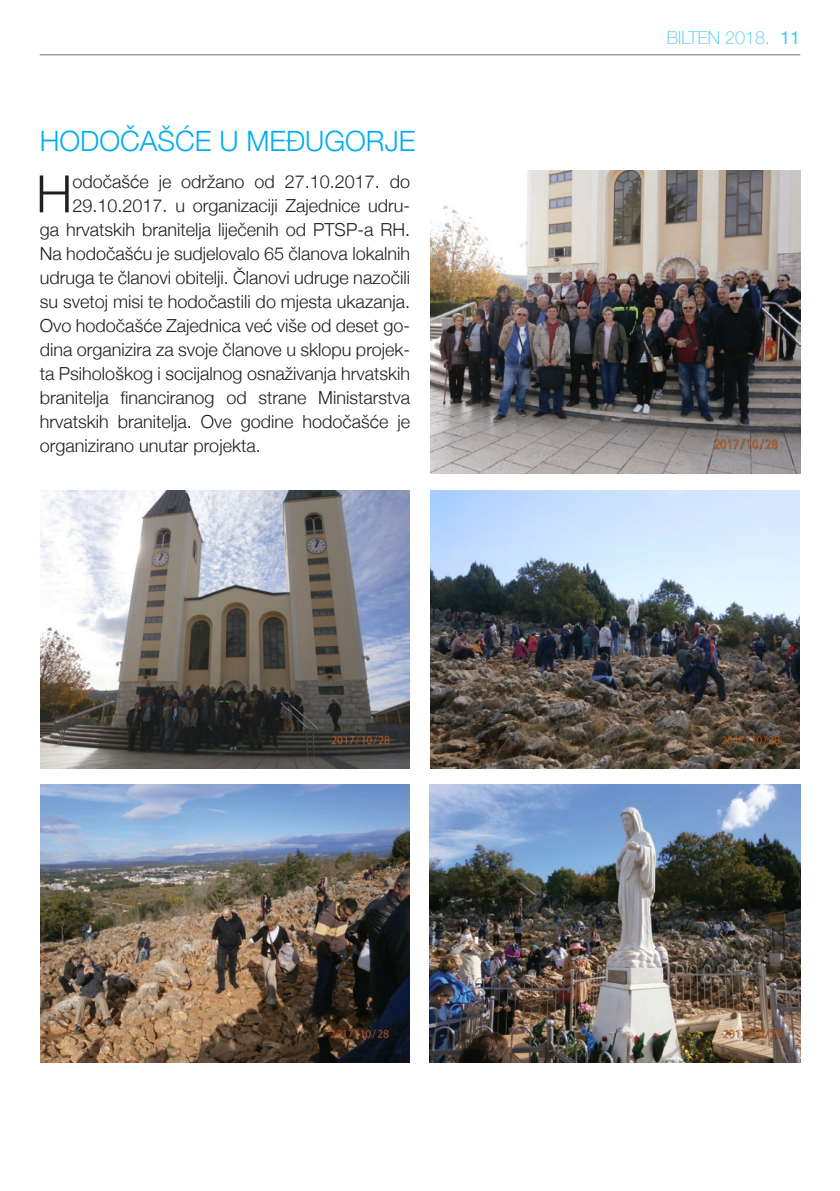
<style>
.page{position:relative;width:840px;height:1191px;background:#fff}
.page>*{position:absolute;margin:0;border:0;box-sizing:border-box;transform-origin:0 0}
.t1{font:300 51.6px "Helvetica Neue";color:#231f20}
.t2{font:300 28px "Helvetica Neue";color:#00aeef}
.t3{font:300 18px "Helvetica Neue";color:#231f20}
.t4{font:100 18px "Helvetica Neue";color:#40c7f4}
.s1{font-weight:400}
</style>
<div class="page">
<hr style="left:40px;top:54px;width:759px;height:1px;background:#6c6d70">
<img style="left:429px;top:784px;width:370px;height:278px">
<img style="left:40px;top:784px;width:369px;height:278px">
<img style="left:430px;top:490px;width:369px;height:278px">
<img style="left:40px;top:490px;width:369px;height:278px">
<img style="left:430px;top:171px;width:369px;height:303px">
<h2 class="t2" style="left:40px;top:118px;width:377px">HODOČAŠĆE U MEĐUGORJE</h2>
<h1 class="t1" style="left:36px;top:152px;width:38px">H</h1>
<p class="t3" style="left:72px;top:167px;width:339px">odočašće je održano od 27.10.2017. do</p>
<p class="t3" style="left:72px;top:191px;width:339px">29.10.2017. u organizaciji Zajednice udru-</p>
<p class="t3" style="left:40px;top:215px;width:371px">ga hrvatskih branitelja liječenih od PTSP-a RH.</p>
<p class="t3" style="left:40px;top:239px;width:371px">Na hodočašću je sudjelovalo 65 članova lokalnih</p>
<p class="t3" style="left:40px;top:263px;width:371px">udruga te članovi obitelji. Članovi udruge nazočili</p>
<p class="t3" style="left:40px;top:287px;width:371px">su svetoj misi te hodočastili do mjesta ukazanja.</p>
<p class="t3" style="left:40px;top:311px;width:371px">Ovo hodočašće Zajednica već više od deset go-</p>
<p class="t3" style="left:40px;top:335px;width:371px">dina organizira za svoje članove u sklopu projek-</p>
<p class="t3" style="left:40px;top:359px;width:371px">ta Psihološkog i socijalnog osnaživanja hrvatskih</p>
<p class="t3" style="left:40px;top:383px;width:371px">branitelja financiranog od strane Ministarstva</p>
<p class="t3" style="left:40px;top:407px;width:371px">hrvatskih branitelja. Ove godine hodočašće je</p>
<p class="t3" style="left:40px;top:431px;width:222px">organizirano unutar projekta.</p>
<p class="t4" style="left:666px;top:24px;width:135px">BILTEN 2018. <span class="s1">11</span></p>
</div>
